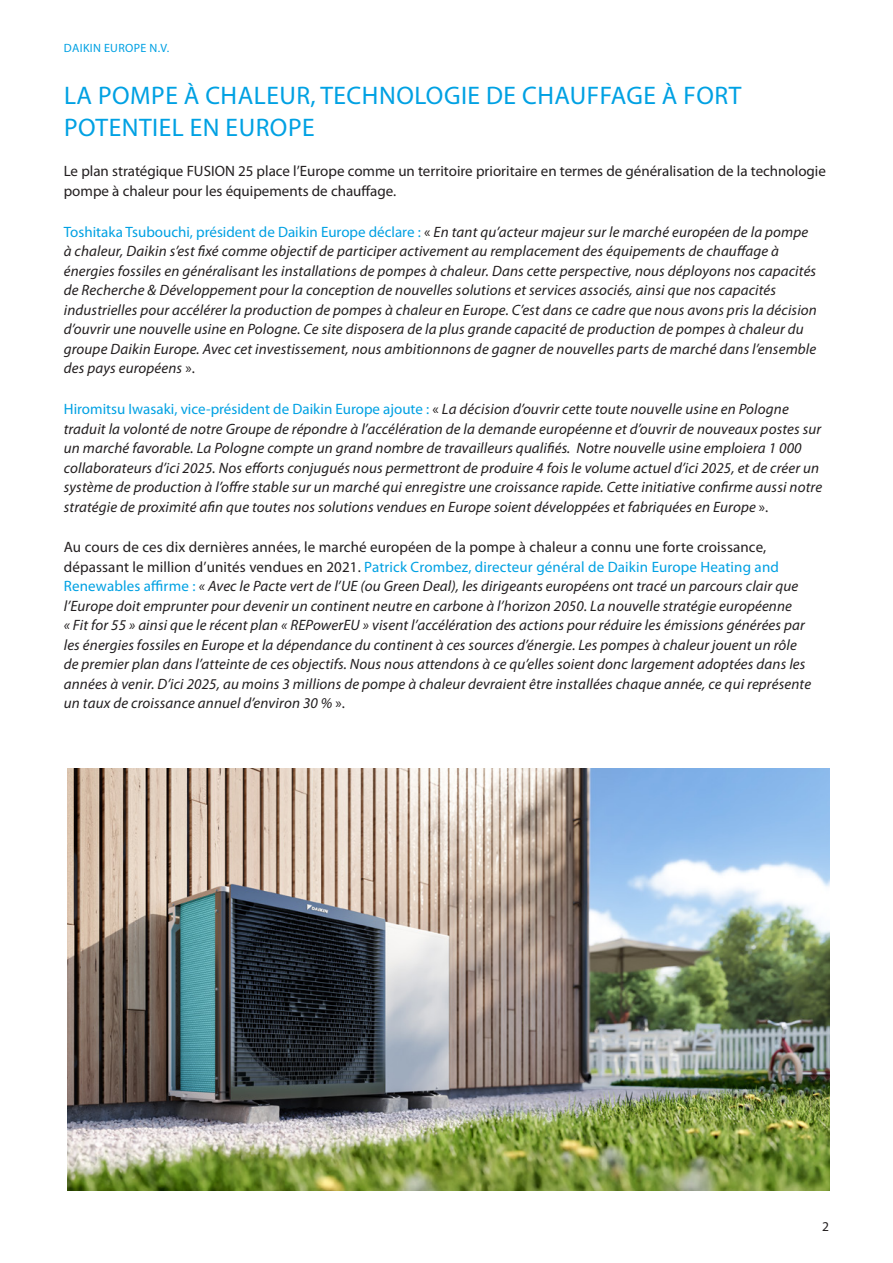
<style>
.page{position:relative;width:893px;height:1263px;background:#fff}
.page>*{position:absolute;margin:0;border:0;box-sizing:border-box;transform-origin:0 0}
.Normal_wrd_1{font:25.5px/31.5px "Myriad Pro";letter-spacing:.02em;color:#00a1e3}
.Normal_wrd_1-2{font:italic 15px/19.5px "Myriad Pro";letter-spacing:.01em;color:#231f20}
.Normal_wrd_1-3{font:15px/19.5px "Myriad Pro";color:#231f20}
.t1{font:13.5px "Myriad Pro";color:#231f20}
.t2{font:12px "Myriad Pro";letter-spacing:.03em;color:#00a1e3}
.s1{font-style:normal;color:#00a1e3}
.s2{font-style:normal}
</style>
<div class="page">
<img style="left:68px;top:768px;width:761px;height:423px">
<p class="t2" style="left:64px;top:41px;width:107px">DAIKIN EUROPE N.V.</p>
<p class="Normal_wrd_1" style="left:64px;top:80px;width:679px">LA POMPE À CHALEUR, TECHNOLOGIE DE CHAUFFAGE À FORT<br>POTENTIEL EN EUROPE</p>
<p class="Normal_wrd_1-3" style="left:64px;top:162px;width:764px">Le plan stratégique FUSION 25 place l’Europe comme un territoire prioritaire en termes de généralisation de la technologie pompe à chaleur pour les équipements de chauffage.</p>
<p class="Normal_wrd_1-2" style="left:64px;top:222px;width:755px"><span class="s1">Toshitaka Tsubouchi, président de Daikin Europe déclare :</span> <span class="s2">«</span> En tant qu’acteur majeur sur le marché européen de la pompe à chaleur, Daikin s’est fixé comme objectif de participer activement au remplacement des équipements de chauffage à énergies fossiles en généralisant les installations de pompes à chaleur. Dans cette perspective, nous déployons nos capacités de Recherche &amp; Développement pour la conception de nouvelles solutions et services associés, ainsi que nos capacités industrielles pour accélérer la production de pompes à chaleur en Europe. C’est dans ce cadre que nous avons pris la décision d’ouvrir une nouvelle usine en Pologne. Ce site disposera de la plus grande capacité de production de pompes à chaleur du groupe Daikin Europe. Avec cet investissement, nous ambitionnons de gagner de nouvelles parts de marché dans l’ensemble des pays européens <span class="s2">».</span></p>
<p class="Normal_wrd_1-2" style="left:64px;top:400px;width:760px"><span class="s1">Hiromitsu Iwasaki, vice-président de Daikin Europe ajoute :</span> <span class="s2">«</span> La décision d’ouvrir cette toute nouvelle usine en Pologne traduit la volonté de notre Groupe de répondre à l’accélération de la demande européenne et d’ouvrir de nouveaux postes sur un marché favorable. La Pologne compte un grand nombre de travailleurs qualifiés. Notre nouvelle usine emploiera 1 000 collaborateurs d’ici 2025. Nos efforts conjugués nous permettront de produire 4 fois le volume actuel d’ici 2025, et de créer un système de production à l’offre stable sur un marché qui enregistre une croissance rapide. Cette initiative confirme aussi notre stratégie de proximité afin que toutes nos solutions vendues en Europe soient développées et fabriquées en Europe <span class="s2">».</span></p>
<p class="Normal_wrd_1-2" style="left:64px;top:538px;width:749px"><span class="s2">Au cours de ces dix dernières années, le marché européen de la pompe à chaleur a connu une forte croissance, dépassant le million d’unités vendues en 2021.</span> <span class="s1">Patrick Crombez, directeur général de Daikin Europe Heating and Renewables affirme :</span> « Avec le Pacte vert de l’UE (ou Green Deal), les dirigeants européens ont tracé un parcours clair que l’Europe doit emprunter pour devenir un continent neutre en carbone à l’horizon 2050. La nouvelle stratégie européenne<br>« Fit for 55 » ainsi que le récent plan « REPowerEU » visent l’accélération des actions pour réduire les émissions générées par les énergies fossiles en Europe et la dépendance du continent à ces sources d’énergie. Les pompes à chaleur jouent un rôle de premier plan dans l’atteinte de ces objectifs. Nous nous attendons à ce qu’elles soient donc largement adoptées dans les années à venir. D’ici 2025, au moins 3 millions de pompe à chaleur devraient être installées chaque année, ce qui représente un taux de croissance annuel d’environ 30 % <span class="s2">».</span></p>
<p class="t1" style="left:822px;top:1219px;width:8px">2</p>
</div>
